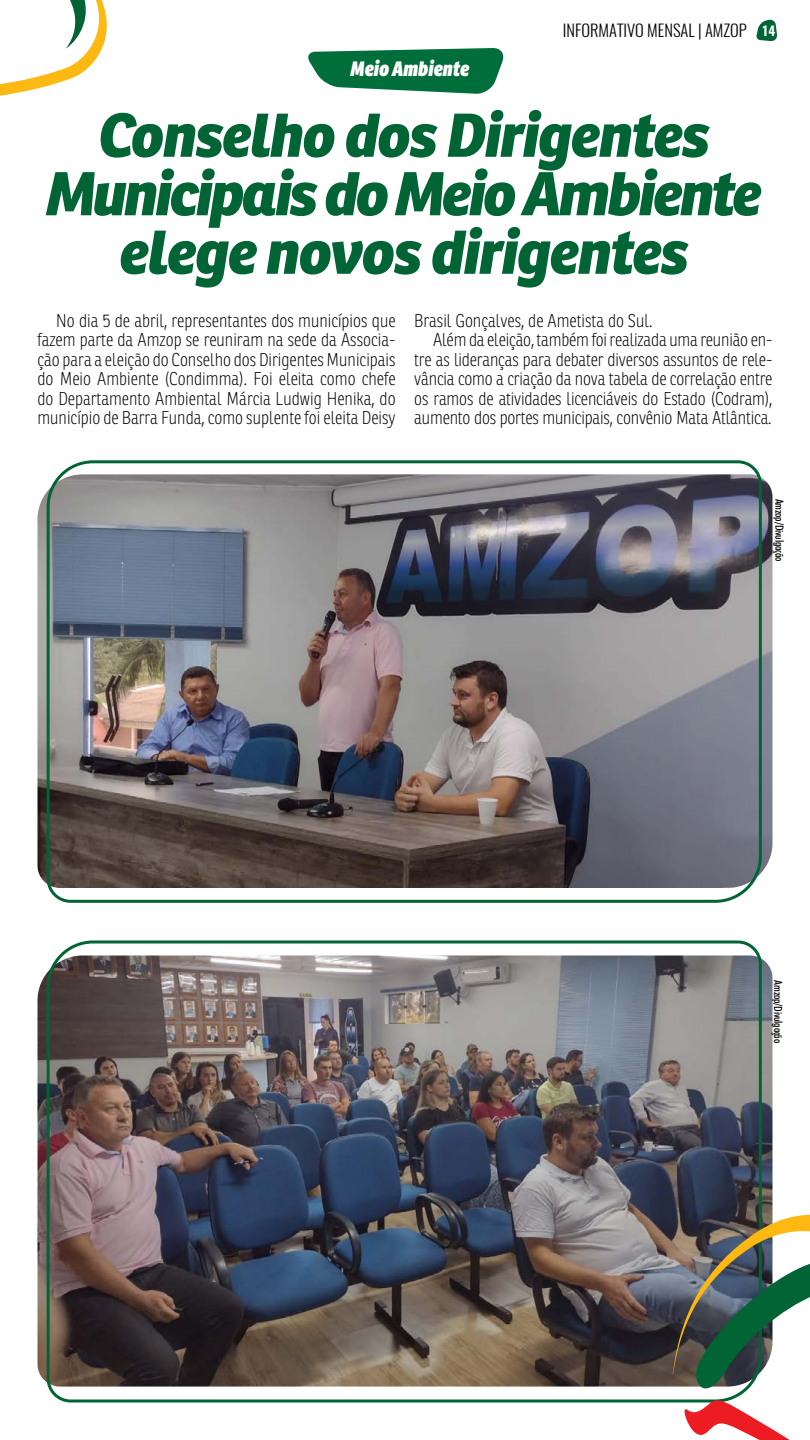
<style>
.page{position:relative;width:810px;height:1440px;background:#fff}
.page>*{position:absolute;margin:0;border:0;box-sizing:border-box;transform-origin:0 0}
.t1{font:italic 800 60px/58.5px "Ronnia";letter-spacing:-.03em;color:#006435;text-align:center}
.t2{font:italic 800 20.25px "Ronnia Cond";color:#fff}
.t3{font:100 18px/19.5px "Ronnia Cond";letter-spacing:-.01em;color:#000;text-align:justify}
.t4{font:300 16.5px "Oswald";color:#000}
.t5{font:500 condensed 11.25px "Futura BT";letter-spacing:-.02em;color:#000}
.s1{font-weight:700;font-size:12.9px;color:#fff}
</style>
<div class="page">
<svg style="left:756px;top:19px;width:22px;height:22px"></svg>
<img style="left:45px;top:940px;width:718px;height:463px">
<img style="left:38px;top:478px;width:734px;height:404px">
<img style="left:45px;top:460px;width:718px;height:443px">
<svg style="left:0;top:0;width:107px;height:96px"></svg>
<svg style="left:673px;top:1198px;width:137px;height:242px"></svg>
<svg style="left:308px;top:48px;width:196px;height:46px"></svg>
<p class="t4" style="left:563px;top:19px;width:214px">INFORMATIVO MENSAL | AMZOP <span class="s1">14</span></p>
<p class="t2" style="left:350px;top:55px;width:121px">Meio Ambiente</p>
<h1 class="t1" style="left:47px;top:105px;width:717px">Conselho dos Dirigentes<br>Municipais do Meio Ambiente elege novos dirigentes</h1>
<p class="t3" style="left:37px;top:311px;width:360px;text-indent:19px">No dia 5 de abril, representantes dos municípios que fazem parte da Amzop se reuniram na sede da Associa&shy;ção para a eleição do Conselho dos Dirigentes Municipais do Meio Ambiente (Condimma). Foi eleita como chefe do Departamento Ambiental Márcia Ludwig Henika, do município de Barra Funda, como suplente foi eleita Deisy</p>
<p class="t3" style="left:414px;top:311px;width:240px">Brasil Gonçalves, de Ametista do Sul.</p>
<p class="t3" style="left:433px;top:330px;width:341px">Além da eleição, também foi realizada uma reunião en-</p>
<p class="t3" style="left:414px;top:350px;width:360px">tre as lideranças para debater diversos assuntos de rele-</p>
<p class="t3" style="left:414px;top:369px;width:360px">vância como a criação da nova tabela de correlação entre</p>
<p class="t3" style="left:414px;top:389px;width:360px">os ramos de atividades licenciáveis do Estado (Codram),</p>
<p class="t3" style="left:414px;top:408px;width:359px">aumento dos portes municipais, convênio Mata Atlântica.</p>
<p class="t5" style="left:786px;top:499px;width:64px;rotate:90deg">Amzop/Divulgação</p>
<p class="t5" style="left:785px;top:980px;width:64px;rotate:90deg">Amzop/Divulgação</p>
</div>
